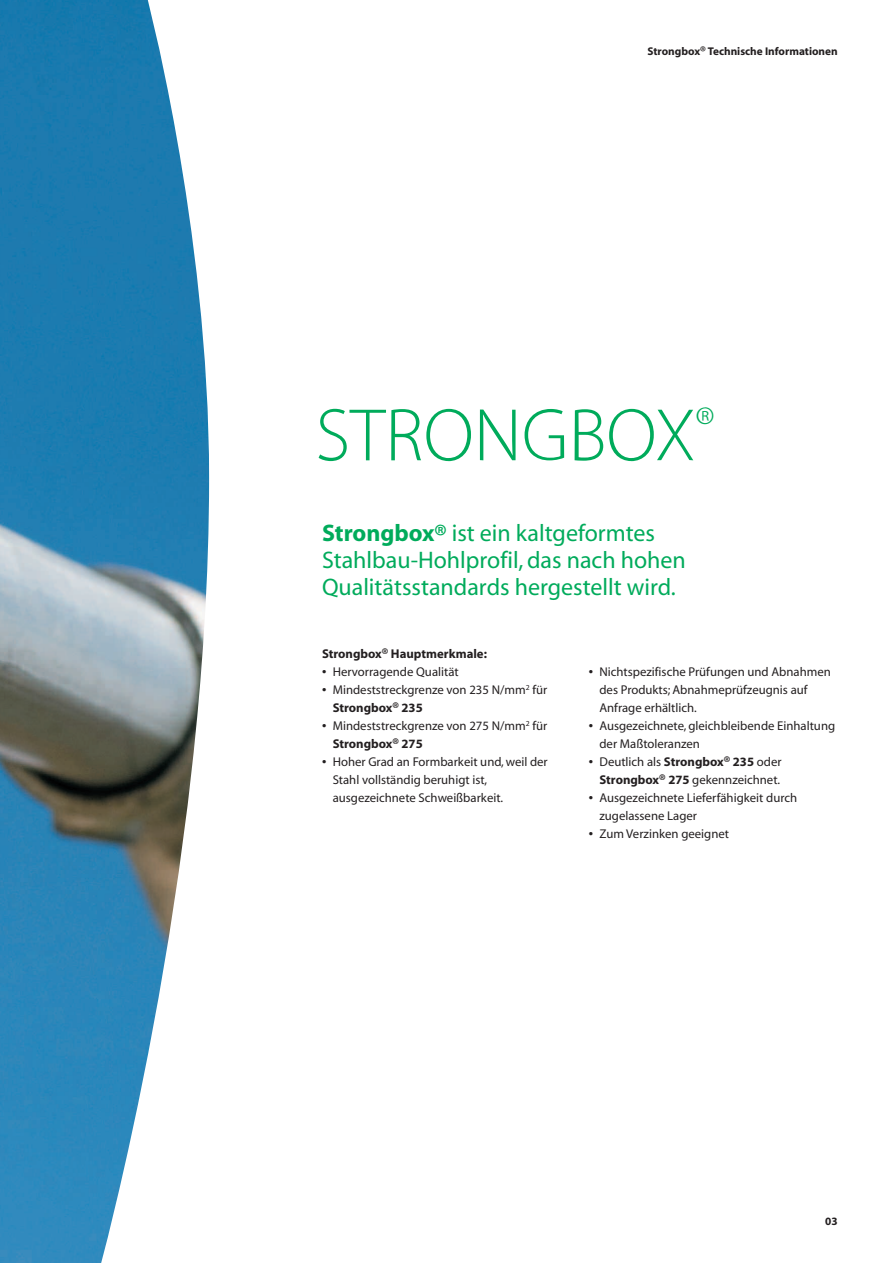
<style>
.page{position:relative;width:893px;height:1263px;background:#fff}
.page>*{position:absolute;margin:0;border:0;box-sizing:border-box;transform-origin:0 0}
.t1{font:75px "Myriad MM.215.wt.600.wd";color:#00ab5b}
.t2{font:24px/27px "Myriad MM.400.wt.600.wd";color:#00ab5b}
.t3{font:12.75px/18px "Myriad MM.400.wt.600.wd";color:#231f20}
.t4{font:12.75px "Myriad MM.700.wt.600.wd";color:#231f20}
.t5{font:11.25px "Myriad MM.700.wt.600.wd";color:#231f20}
.s1{font-family:"Myriad MM.700.wt.600.wd"}
</style>
<div class="page">
<img style="left:0;top:0;width:209px;height:1263px">
<p class="t5" style="left:647px;top:47px;width:192px">Strongbox® Technische Informationen</p>
<h1 class="t1" style="left:315px;top:407px;width:401px">STRONGBOX<sup>®</sup></h1>
<h2 class="t2" style="left:322px;top:522px;width:365px"><span class="s1">Strongbox®</span> ist ein kaltgeformtes<br>Stahlbau-Hohlprofil, das nach hohen<br>Qualitätsstandards hergestellt wird.</h2>
<p class="t4" style="left:322px;top:649px;width:166px">Strongbox® Hauptmerkmale:</p>
<p class="t3" style="left:322px;top:664px;width:138px"><span class="s1">•</span> Hervorragende Qualität</p>
<p class="t3" style="left:322px;top:682px;width:227px"><span class="s1">•</span> Mindeststreckgrenze von 235 N/mm<sup>2</sup> für</p>
<p class="t4" style="left:333px;top:703px;width:92px">Strongbox® 235</p>
<p class="t3" style="left:322px;top:718px;width:227px"><span class="s1">•</span> Mindeststreckgrenze von 275 N/mm<sup>2</sup> für</p>
<p class="t4" style="left:333px;top:739px;width:92px">Strongbox® 275</p>
<p class="t3" style="left:333px;top:754px;width:217px;text-indent:-11px"><span class="s1">•</span> Hoher Grad an Formbarkeit und, weil der<br>Stahl vollständig beruhigt ist, ausgezeichnete Schweißbarkeit.</p>
<p class="t3" style="left:599px;top:664px;width:233px;text-indent:-11px"><span class="s1">•</span> Nichtspezifische Prüfungen und Abnahmen des Produkts; Abnahmeprüfzeugnis auf<br>Anfrage erhältlich.</p>
<p class="t3" style="left:599px;top:718px;width:237px;text-indent:-11px"><span class="s1">•</span> Ausgezeichnete, gleichbleibende Einhaltung der Maßtoleranzen</p>
<p class="t3" style="left:589px;top:754px;width:194px;text-align:right"><span class="s1">•</span> Deutlich als <span class="s1">Strongbox® 235</span> oder<br><span class="s1">Strongbox® 275</span> gekennzeichnet.</p>
<p class="t3" style="left:599px;top:790px;width:199px;text-indent:-11px"><span class="s1">•</span> Ausgezeichnete Lieferfähigkeit durch zugelassene Lager</p>
<p class="t3" style="left:589px;top:826px;width:142px"><span class="s1">•</span> Zum Verzinken geeignet</p>
<p class="t5" style="left:825px;top:1217px;width:14px">03</p>
</div>
